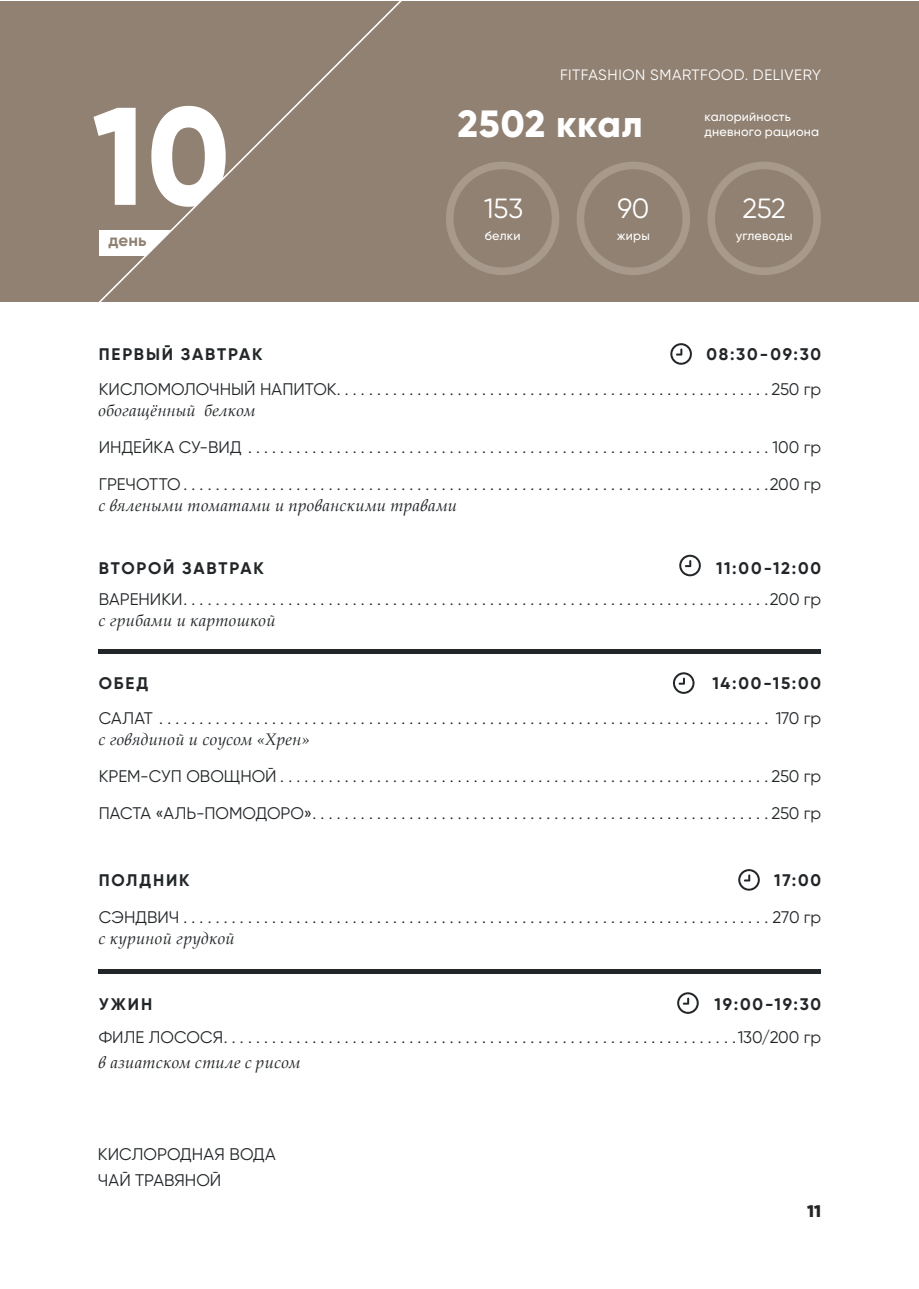
<style>
.page{position:relative;width:919px;height:1289px;background:#fff}
.page>*{position:absolute;margin:0;border:0;box-sizing:border-box;transform-origin:0 0}
.t1{font:800 138.6px "Gilroy";color:#fff;scale:.94 1}
.t2{font:800 37.95px "Gilroy";letter-spacing:.02em;color:#fff}
.t3{font:27.75px "Gilroy";letter-spacing:-.005em;color:#fff}
.t4{font:16.8px/25.2px "Gilroy";color:#222628}
.t5{font:italic 16.8px "Book Antiqua";letter-spacing:.02em;color:#222628}
.t6{font:700 16.8px "Gilroy";letter-spacing:.11em;color:#222628}
.t7{font:700 16.8px "Gilroy";color:#908172}
.t8{font:900 16.8px "Gilroy";color:#222527}
.t9{font:15px "Gilroy";letter-spacing:.035em;color:#fff}
.t10{font:500 12.6px/15.1px "Gilroy";letter-spacing:.015em;color:#fff}
</style>
<div class="page">
<div style="left:0;top:1px;width:918px;height:300px;background:#908172"></div>
<svg style="left:446px;top:162px;width:113px;height:113px"></svg>
<svg style="left:577px;top:162px;width:113px;height:113px"></svg>
<svg style="left:707px;top:162px;width:113px;height:113px"></svg>
<svg style="left:82px;top:1px;width:327px;height:301px"></svg>
<svg style="left:99px;top:230px;width:86px;height:25px;fill:#fff"></svg>
<hr style="left:98px;top:650px;width:722px;height:4px;background:#222628">
<div style="left:98px;top:969px;width:722px;height:5px;background:#222628"></div>
<svg style="left:670px;top:343px;width:21px;height:22px"></svg>
<svg style="left:679px;top:554px;width:21px;height:22px"></svg>
<svg style="left:673px;top:672px;width:21px;height:22px"></svg>
<svg style="left:738px;top:869px;width:21px;height:21px"></svg>
<svg style="left:677px;top:992px;width:21px;height:21px"></svg>
<h1 class="t1" style="left:92px;top:69px;width:148px">10</h1>
<p class="t7" style="left:108px;top:229px;width:39px">день</p>
<p class="t9" style="left:560px;top:65px;width:262px">FITFASHION SMARTFOOD. DELIVERY</p>
<h2 class="t2" style="left:458px;top:99px;width:186px">2502 ккал</h2>
<p class="t10" style="left:704px;top:109px;width:116px">калорийность дневного рациона</p>
<h3 class="t3" style="left:484px;top:191px;width:41px">153</h3>
<h3 class="t3" style="left:617px;top:191px;width:34px">90</h3>
<h3 class="t3" style="left:742px;top:191px;width:45px">252</h3>
<p class="t10" style="left:484px;top:228px;width:37px">белки</p>
<p class="t10" style="left:617px;top:228px;width:34px">жиры</p>
<p class="t10" style="left:735px;top:228px;width:58px">углеводы</p>
<p class="t6" style="left:99px;top:344px;width:165px">ПЕРВЫЙ ЗАВТРАК</p>
<p class="t6" style="left:706px;top:344px;width:116px">08:30-09:30</p>
<p class="t4" style="left:99px;top:376px;width:724px">КИСЛОМОЛОЧНЫЙ НАПИТОК. . . . . . . . . . . . . . . . . . . . . . . . . . . . . . . . . . . . . . . . . . . . . . . . . . . . . . 250 гр</p>
<p class="t5" style="left:99px;top:398px;width:158px">обогащённый белком</p>
<p class="t4" style="left:99px;top:434px;width:724px">ИНДЕЙКА СУ-ВИД . . . . . . . . . . . . . . . . . . . . . . . . . . . . . . . . . . . . . . . . . . . . . . . . . . . . . . . . . . . . . . . . . 100 гр</p>
<p class="t4" style="left:99px;top:471px;width:724px">ГРЕЧОТТО . . . . . . . . . . . . . . . . . . . . . . . . . . . . . . . . . . . . . . . . . . . . . . . . . . . . . . . . . . . . . . . . . . . . . . . . .200 гр</p>
<p class="t5" style="left:99px;top:493px;width:360px">с вялеными томатами и прованскими травами</p>
<p class="t6" style="left:99px;top:557px;width:167px">ВТОРОЙ ЗАВТРАК</p>
<p class="t6" style="left:716px;top:557px;width:107px">11:00-12:00</p>
<p class="t4" style="left:99px;top:586px;width:724px">ВАРЕНИКИ. . . . . . . . . . . . . . . . . . . . . . . . . . . . . . . . . . . . . . . . . . . . . . . . . . . . . . . . . . . . . . . . . . . . . . . . .200 гр</p>
<p class="t5" style="left:99px;top:608px;width:179px">с грибами и картошкой</p>
<p class="t6" style="left:99px;top:673px;width:51px">ОБЕД</p>
<p class="t6" style="left:712px;top:673px;width:110px">14:00-15:00</p>
<p class="t4" style="left:99px;top:705px;width:724px">САЛАТ . . . . . . . . . . . . . . . . . . . . . . . . . . . . . . . . . . . . . . . . . . . . . . . . . . . . . . . . . . . . . . . . . . . . . . . . . . . . 170 гр</p>
<p class="t5" style="left:99px;top:727px;width:213px">с говядиной и соусом «Хрен»</p>
<p class="t4" style="left:99px;top:763px;width:724px">КРЕМ-СУП ОВОЩНОЙ . . . . . . . . . . . . . . . . . . . . . . . . . . . . . . . . . . . . . . . . . . . . . . . . . . . . . . . . . . . . . 250 гр</p>
<p class="t4" style="left:99px;top:800px;width:724px">ПАСТА «АЛЬ-ПОМОДОРО». . . . . . . . . . . . . . . . . . . . . . . . . . . . . . . . . . . . . . . . . . . . . . . . . . . . . . . . . 250 гр</p>
<p class="t6" style="left:99px;top:869px;width:92px">ПОЛДНИК</p>
<p class="t6" style="left:774px;top:869px;width:48px">17:00</p>
<p class="t4" style="left:99px;top:904px;width:724px">СЭНДВИЧ . . . . . . . . . . . . . . . . . . . . . . . . . . . . . . . . . . . . . . . . . . . . . . . . . . . . . . . . . . . . . . . . . . . . . . . . . 270 гр</p>
<p class="t5" style="left:99px;top:926px;width:138px">с куриной грудкой</p>
<p class="t6" style="left:99px;top:993px;width:55px">УЖИН</p>
<p class="t6" style="left:714px;top:993px;width:108px">19:00-19:30</p>
<p class="t4" style="left:99px;top:1024px;width:724px">ФИЛЕ ЛОСОСЯ. . . . . . . . . . . . . . . . . . . . . . . . . . . . . . . . . . . . . . . . . . . . . . . . . . . . . . . . . . . . . . . .130/200 гр</p>
<p class="t5" style="left:99px;top:1050px;width:203px">в азиатском стиле с рисом</p>
<p class="t4" style="left:98px;top:1141px;width:179px">КИСЛОРОДНАЯ ВОДА<br>ЧАЙ ТРАВЯНОЙ</p>
<p class="t8" style="left:807px;top:1200px;width:15px">11</p>
</div>
